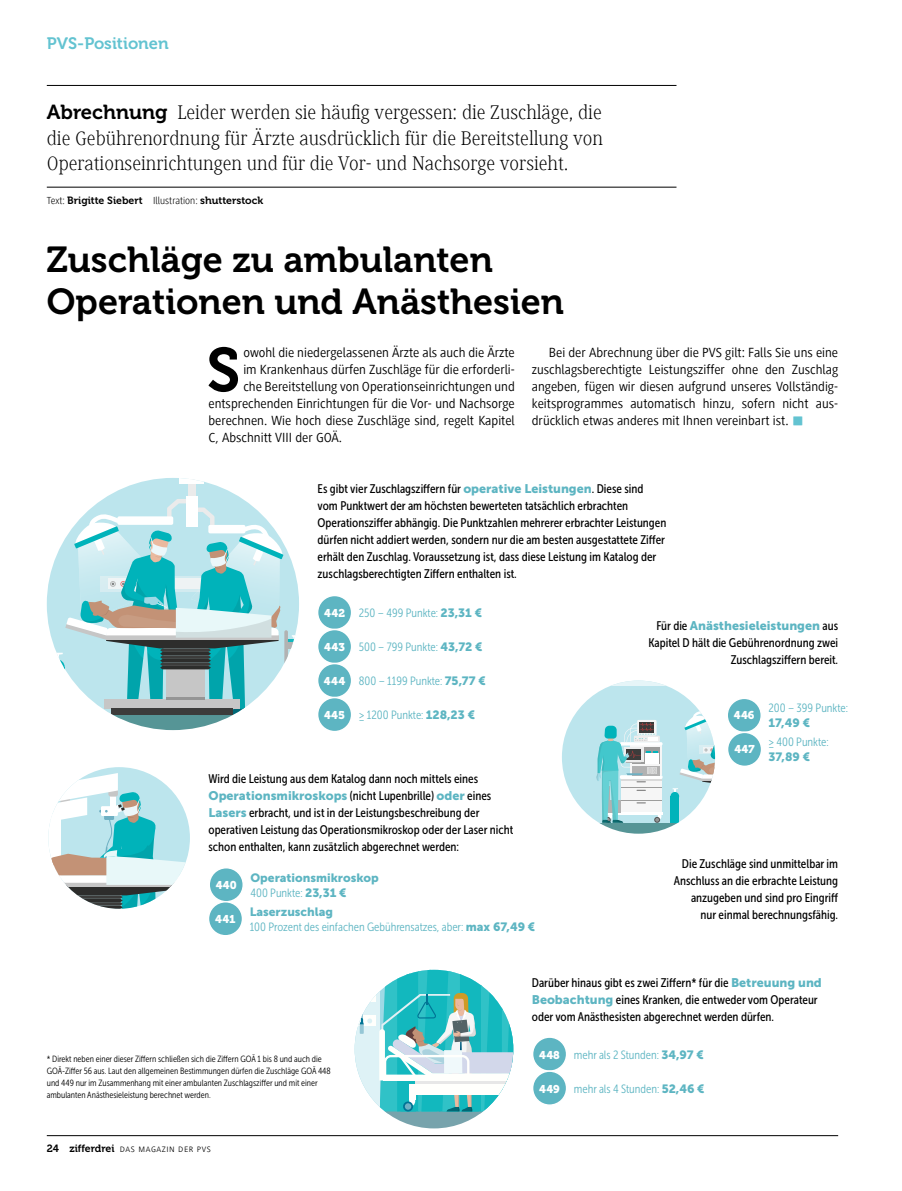
<style>
.page{position:relative;width:902px;height:1191px;background:#fff}
.page>*{position:absolute;margin:0;border:0;box-sizing:border-box;transform-origin:0 0}
.Brot___Initial{font:61.5px "Museo 700";color:#000}
.H1_-_M{font:36px/42px "Museo 700";color:#000}
.Lead{font:300 20.25px/25.5px "Generis Serif Com";color:#000;text-align:justify}
.t1{font:16.5px "Museo 700";color:#63c3d1}
.Brot___Initial-2{font:13.65px "Generis Sans Com";color:#000}
.Brot{font:13.65px/17px "Generis Sans Com";color:#000;text-align:justify}
.Marginal_Cond_zentri{font:12.45px/17px "Museo Sans Cond 500";color:#000}
.Marginal_Cond_zentri-2{font:12px/15px "Museo Sans Cond 300";color:#5db5c2}
.Marginal_Cond_zentri-3{font:12px/15px "Museo Sans 900";color:#5db5c2}
.Marginaltext_zentrie{font:11.25px "Museo 900";letter-spacing:.03em;color:#fff}
.Credit-Zeile{font:10.5px "Museo 700";color:#000}
.t2{font:300 10.5px "Generis Sans Com";letter-spacing:.05em;color:#000}
.Marginal_Cond_zentri-4{font:9px/12px "Museo Sans Cond 300";color:#000}
.s1{font-family:"Museo 700";font-weight:400}
.s2{font-family:"Generis Sans Com";font-weight:300}
.s3{color:#63c3d1}
.s4{font-family:"Museo Sans 900";color:#5db5c2}
.s5{font-family:"Museo Sans 900"}
.s6{font-family:"Museo Sans Cond 300"}
</style>
<div class="page">
<hr style="left:901px;top:0;width:1px;height:1191px;background:#63c3d1">
<hr style="left:47px;top:85px;width:629px;height:1px;background:#000">
<hr style="left:47px;top:187px;width:629px;height:1px;background:#000">
<svg style="left:47px;top:478px;width:195px;height:164px"></svg>
<svg style="left:113px;top:715px;width:120px;height:15px;fill:#569596"></svg>
<div style="left:188px;top:478px;width:7px;height:36px;background:#ebebeb"></div>
<div style="left:180px;top:478px;width:24px;height:5px;background:#fff"></div>
<div style="left:186px;top:496px;width:11px;height:30px;background:#fff"></div>
<svg style="left:53px;top:499px;width:246px;height:216px"></svg>
<svg style="left:48px;top:773px;width:142px;height:135px"></svg>
<svg style="left:387px;top:1113px;width:94px;height:15px"></svg>
<svg style="left:354px;top:969px;width:159px;height:144px"></svg>
<svg style="left:603px;top:825px;width:71px;height:8px"></svg>
<svg style="left:562px;top:680px;width:153px;height:145px"></svg>
<div style="left:317px;top:595px;width:34px;height:34px;background:#5db5c2;border-radius:50%"></div>
<div style="left:317px;top:595px;width:35px;height:35px;border:2px solid #fff;border-radius:50%"></div>
<div style="left:532px;top:1037px;width:34px;height:34px;background:#5db5c2;border-radius:50%"></div>
<div style="left:531px;top:1036px;width:36px;height:35px;border:2px solid #fff;border-radius:50%"></div>
<div style="left:209px;top:867px;width:34px;height:34px;background:#5db5c2;border-radius:50%"></div>
<div style="left:208px;top:867px;width:36px;height:35px;border:2px solid #fff;border-radius:50%"></div>
<div style="left:317px;top:629px;width:34px;height:34px;background:#5db5c2;border-radius:50%"></div>
<div style="left:317px;top:629px;width:35px;height:35px;border:2px solid #fff;border-radius:50%"></div>
<div style="left:532px;top:1071px;width:34px;height:34px;background:#5db5c2;border-radius:50%"></div>
<div style="left:531px;top:1070px;width:36px;height:36px;border:2px solid #fff;border-radius:50%"></div>
<div style="left:208px;top:901px;width:34px;height:34px;background:#5db5c2;border-radius:50%"></div>
<div style="left:208px;top:901px;width:35px;height:35px;border:2px solid #fff;border-radius:50%"></div>
<div style="left:317px;top:663px;width:34px;height:34px;background:#5db5c2;border-radius:50%"></div>
<div style="left:317px;top:663px;width:35px;height:35px;border:2px solid #fff;border-radius:50%"></div>
<div style="left:727px;top:698px;width:34px;height:34px;background:#5db5c2;border-radius:50%"></div>
<div style="left:726px;top:697px;width:36px;height:36px;border:2px solid #fff;border-radius:50%"></div>
<div style="left:727px;top:732px;width:34px;height:34px;background:#5db5c2;border-radius:50%"></div>
<div style="left:726px;top:731px;width:36px;height:36px;border:2px solid #fff;border-radius:50%"></div>
<div style="left:317px;top:697px;width:34px;height:34px;background:#5db5c2;border-radius:50%"></div>
<div style="left:317px;top:697px;width:35px;height:35px;border:2px solid #fff;border-radius:50%"></div>
<hr style="left:47px;top:1135px;width:791px;height:1px;background:#000">
<h3 class="t1" style="left:47px;top:34px;width:123px">PVS-Positionen</h3>
<p class="Lead" style="left:47px;top:100px;width:557px"><span class="s1">Abrechnung</span> Leider werden sie häufig vergessen: die Zuschläge, die die Gebührenordnung für Ärzte ausdrücklich für die Bereitstellung von Operationseinrichtungen und für die Vor- und Nachsorge vorsieht.</p>
<p class="Credit-Zeile" style="left:47px;top:194px;width:218px"><span class="s2">Text:</span> Brigitte Siebert <span class="s2">Illustration:</span> shutterstock</p>
<p class="H1_-_M" style="left:47px;top:239px;width:519px">Zuschläge zu ambulanten<br>Operationen und Anästhesien</p>
<p class="Brot" style="left:531px;top:344px;width:308px;text-indent:17px">Bei der Abrechnung über die PVS gilt: Falls Sie uns eine zuschlagsberechtigte Leistungsziffer ohne den Zuschlag angeben, fügen wir diesen aufgrund unseres Vollständig&shy;keitsprogrammes automatisch hinzu, sofern nicht aus&shy;drücklich etwas anderes mit Ihnen vereinbart ist. <span class="s3">▲▼□</span></p>
<p class="Brot___Initial" style="left:206px;top:336px;width:35px">S</p>
<p class="Brot___Initial-2" style="left:243px;top:345px;width:273px">owohl die niedergelassenen Ärzte als auch die Ärzte</p>
<p class="Brot___Initial-2" style="left:243px;top:362px;width:273px">im Krankenhaus dürfen Zuschläge für die erforderli-</p>
<p class="Brot___Initial-2" style="left:243px;top:379px;width:273px">che Bereitstellung von Operationseinrichtungen und</p>
<p class="Brot___Initial-2" style="left:208px;top:396px;width:308px">entsprechenden Einrichtungen für die Vor- und Nachsorge</p>
<p class="Brot___Initial-2" style="left:208px;top:413px;width:308px">berechnen. Wie hoch diese Zuschläge sind, regelt Kapitel</p>
<p class="Brot___Initial-2" style="left:208px;top:430px;width:135px">C, Abschnitt VIII der GOÄ.</p>
<p class="Marginal_Cond_zentri" style="left:317px;top:481px;width:350px">Es gibt vier Zuschlagsziffern für <span class="s4">operative Leistungen</span>. Diese sind vom Punktwert der am höchsten bewerteten tatsächlich erbrachten Operationsziffer abhängig. Die Punktzahlen mehrerer erbrachter Leistungen dürfen nicht addiert werden, sondern nur die am besten ausgestattete Ziffer erhält den Zuschlag. Voraussetzung ist, dass diese Leistung im Katalog der zuschlagsberechtigten Ziffern enthalten ist.</p>
<p class="Marginaltext_zentrie" style="left:324px;top:606px;width:22px">442</p>
<p class="Marginal_Cond_zentri-2" style="left:359px;top:605px;width:124px">250 – 499 Punkte: <span class="s5">23,31 €</span></p>
<p class="Marginaltext_zentrie" style="left:324px;top:640px;width:22px">443</p>
<p class="Marginal_Cond_zentri-2" style="left:359px;top:639px;width:125px">500 – 799 Punkte: <span class="s5">43,72 €</span></p>
<p class="Marginaltext_zentrie" style="left:324px;top:674px;width:23px">444</p>
<p class="Marginal_Cond_zentri-2" style="left:359px;top:673px;width:128px">800 – 1199 Punkte: <span class="s5">75,77 €</span></p>
<p class="Marginaltext_zentrie" style="left:324px;top:709px;width:22px">445</p>
<p class="Marginal_Cond_zentri-2" style="left:359px;top:707px;width:117px">≥ 1200 Punkte: <span class="s5">128,23 €</span></p>
<p class="Marginal_Cond_zentri" style="left:208px;top:770px;width:306px">Wird die Leistung aus dem Katalog dann noch mittels eines <span class="s4">Operationsmikroskops</span> (nicht Lupenbrille) <span class="s4">oder</span> eines <span class="s4">Lasers</span> erbracht, und ist in der Leistungsbeschreibung der operativen Leistung das Operationsmikroskop oder der Laser nicht schon enthalten, kann zusätzlich abgerechnet werden:</p>
<p class="Marginaltext_zentrie" style="left:216px;top:879px;width:23px">440</p>
<p class="Marginal_Cond_zentri-3" style="left:250px;top:870px;width:130px">Operationsmikroskop<br><span class="s6">400 Punkte:</span> 23,31 €</p>
<p class="Marginaltext_zentrie" style="left:215px;top:913px;width:22px">441</p>
<p class="Marginal_Cond_zentri-2" style="left:250px;top:904px;width:287px"><span class="s5">Laserzuschlag<br></span>100 Prozent des einfachen Gebührensatzes, aber: <span class="s5">max 67,49 €</span></p>
<p class="Marginal_Cond_zentri" style="left:648px;top:617px;width:191px;text-align:right">Für die <span class="s4">Anästhesieleistungen</span> aus<br>Kapitel D hält die Gebührenordnung zwei<br>Zuschlagsziffern bereit.</p>
<p class="Marginaltext_zentrie" style="left:733px;top:709px;width:22px">446</p>
<p class="Marginal_Cond_zentri-2" style="left:768px;top:701px;width:81px">200 – 399 Punkte:<br><span class="s5">17,49 €</span></p>
<p class="Marginaltext_zentrie" style="left:734px;top:743px;width:22px">447</p>
<p class="Marginal_Cond_zentri-2" style="left:768px;top:734px;width:62px">≥ 400 Punkte:<br><span class="s5">37,89 €</span></p>
<p class="Marginal_Cond_zentri" style="left:673px;top:855px;width:166px;text-align:right">Die Zuschläge sind unmittelbar im Anschluss an die erbrachte Leistung anzugeben und sind pro Eingriff nur einmal berechnungsfähig.</p>
<p class="Marginal_Cond_zentri-4" style="left:47px;top:1052px;width:285px">* Direkt neben einer dieser Ziffern schließen sich die Ziffern GOÄ 1 bis 8 und auch die GOÄ-Ziffer 56 aus. Laut den allgemeinen Bestimmungen dürfen die Zuschläge GOÄ 448 und 449 nur im Zusammenhang mit einer ambulanten Zuschlagsziffer und mit einer ambulanten Anästhesieleistung berechnet werden.</p>
<p class="t2" style="left:47px;top:1143px;width:165px"><span class="s1">24 zifferdrei</span> das Magazin der PVS</p>
<p class="Marginal_Cond_zentri" style="left:531px;top:974px;width:291px">Darüber hinaus gibt es zwei Ziffern* für die <span class="s4">Betreuung und<br>Beobachtung</span> eines Kranken, die entweder vom Operateur oder vom Anästhesisten abgerechnet werden dürfen.</p>
<p class="Marginaltext_zentrie" style="left:539px;top:1049px;width:22px">448</p>
<p class="Marginal_Cond_zentri-2" style="left:573px;top:1047px;width:131px">mehr als 2 Stunden: <span class="s5">34,97 €</span></p>
<p class="Marginaltext_zentrie" style="left:539px;top:1083px;width:22px">449</p>
<p class="Marginal_Cond_zentri-2" style="left:573px;top:1081px;width:132px">mehr als 4 Stunden: <span class="s5">52,46 €</span></p>
</div>
